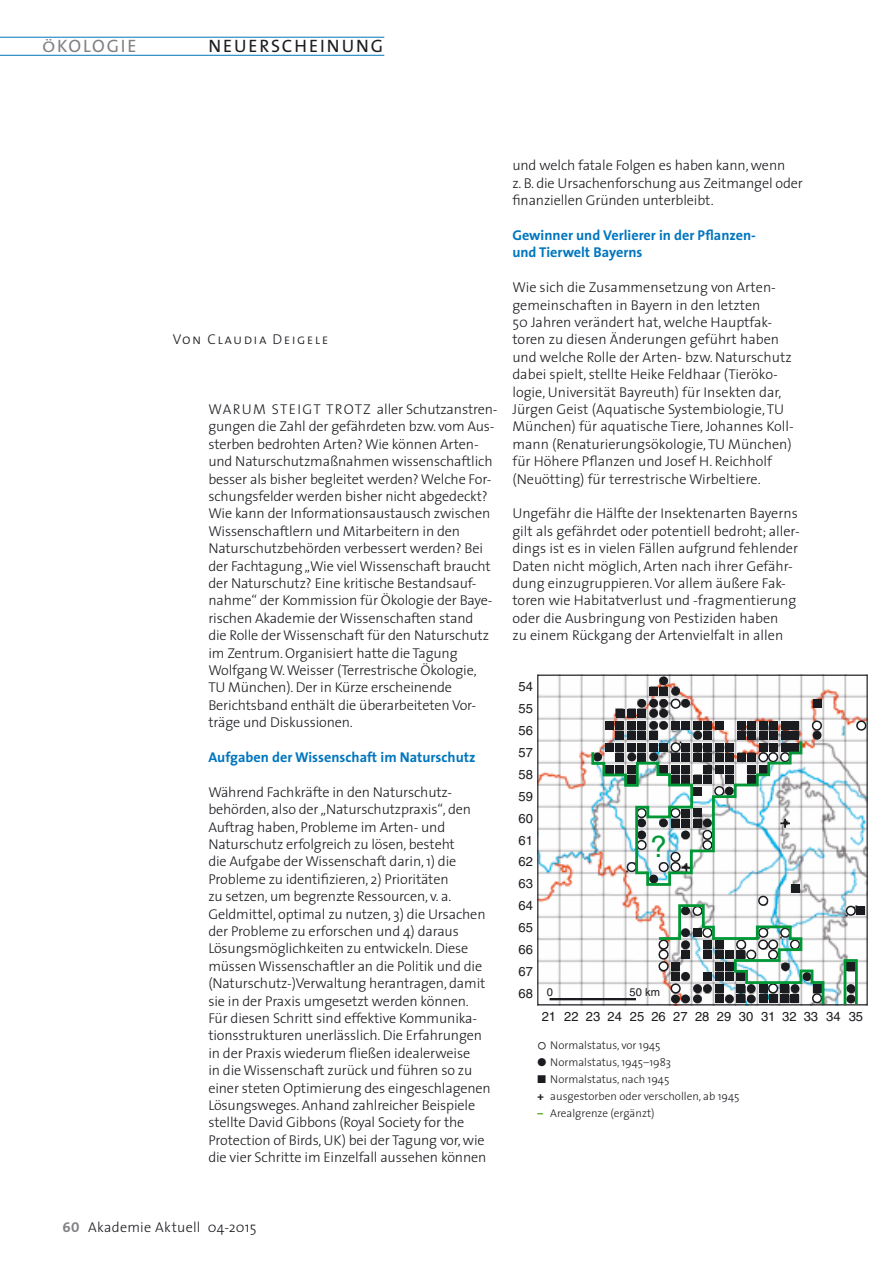
<style>
.page{position:relative;width:893px;height:1263px;background:#fff}
.page>*{position:absolute;margin:0;border:0;box-sizing:border-box;transform-origin:0 0}
.t1{font:29.7px "Helvetica";color:#009836}
.t2{font:18px "The Sans";letter-spacing:.11em;color:#1b1c20}
.t3{font:18px "The Sans";letter-spacing:.1em;color:#818084}
.t4{font:14.85px/20.4px "Helvetica";color:#1b1c20}
.t5{font:300 14.25px/17.4px "The Sans";letter-spacing:-.01em;color:#1b1c20}
.t6{font:700 14.25px/17.4px "The Sans";color:#0076be}
.t7{font:300 14.25px "The Sans";letter-spacing:.02em;color:#1b1c20}
.t8{font:14.25px "The Sans Light Caps";letter-spacing:.1em;color:#1b1c20}
.t9{font:13.05px/21.9px "Helvetica";color:#1b1c20}
.t10{font:300 11.25px/17.1px "The Sans";color:#1b1c20}
.t11{font:11.1px "Helvetica";color:#1b1c20}
.s1{font-size:15.45px}
.s2{font-family:"The Sans Light Caps";font-weight:400}
.s3{font-family:"Hil Roman"}
.s4{font-family:"MS P Gothic";font-weight:400;font-size:9px}
.s5{font-weight:700}
.s6{font-weight:700;color:#52a725}
.s7{font-family:"The Sans Bold Caps";font-weight:400;color:#818084}
</style>
<div class="page">
<img style="left:539px;top:677px;width:327px;height:326px">
<div style="left:549px;top:998px;width:87px;height:2px;border:1px solid #1b1c20"></div>
<div style="left:537px;top:675px;width:331px;height:330px;border:1px solid #1b1c20"></div>
<svg style="left:671px;top:699px;width:9px;height:9px"></svg>
<div style="left:671px;top:699px;width:10px;height:10px;border:1px solid #1b1c20;border-radius:50%"></div>
<svg style="left:857px;top:721px;width:9px;height:9px"></svg>
<div style="left:856px;top:720px;width:10px;height:11px;border:1px solid #1b1c20;border-radius:50%"></div>
<svg style="left:813px;top:721px;width:8px;height:9px"></svg>
<div style="left:812px;top:720px;width:10px;height:11px;border:1px solid #1b1c20;border-radius:50%"></div>
<div style="left:759px;top:896px;width:8px;height:9px;background:#fff;border-radius:50%"></div>
<div style="left:758px;top:896px;width:10px;height:10px;border:1px solid #1b1c20;border-radius:50%"></div>
<svg style="left:846px;top:906px;width:9px;height:9px"></svg>
<div style="left:846px;top:906px;width:10px;height:10px;border:1px solid #1b1c20;border-radius:50%"></div>
<div style="left:637px;top:699px;width:9px;height:9px;background:#1b1c20;border-radius:50%"></div>
<div style="left:649px;top:699px;width:9px;height:9px;background:#1b1c20;border-radius:50%"></div>
<div style="left:659px;top:699px;width:9px;height:9px;background:#1b1c20;border-radius:50%"></div>
<div style="left:681px;top:699px;width:9px;height:9px;background:#1b1c20;border-radius:50%"></div>
<div style="left:671px;top:687px;width:9px;height:9px;background:#1b1c20;border-radius:50%"></div>
<div style="left:659px;top:676px;width:9px;height:9px;background:#1b1c20;border-radius:50%"></div>
<div style="left:649px;top:709px;width:9px;height:9px;background:#1b1c20;border-radius:50%"></div>
<div style="left:659px;top:709px;width:9px;height:9px;background:#1b1c20;border-radius:50%"></div>
<div style="left:649px;top:721px;width:9px;height:9px;background:#1b1c20;border-radius:50%"></div>
<div style="left:846px;top:984px;width:9px;height:9px;background:#1b1c20;border-radius:50%"></div>
<div style="left:846px;top:995px;width:9px;height:8px;background:#1b1c20;border-radius:50%"></div>
<div style="left:659px;top:721px;width:9px;height:9px;background:#1b1c20;border-radius:50%"></div>
<div style="left:693px;top:731px;width:9px;height:9px;background:#1b1c20;border-radius:50%"></div>
<div style="left:813px;top:731px;width:8px;height:9px;background:#1b1c20;border-radius:50%"></div>
<div style="left:637px;top:710px;width:9px;height:8px;background:#1b1c20"></div>
<div style="left:649px;top:732px;width:9px;height:8px;background:#1b1c20"></div>
<div style="left:627px;top:710px;width:9px;height:8px;background:#1b1c20"></div>
<div style="left:637px;top:721px;width:9px;height:8px;background:#1b1c20"></div>
<div style="left:627px;top:721px;width:9px;height:8px;background:#1b1c20"></div>
<div style="left:681px;top:721px;width:9px;height:8px;background:#1b1c20"></div>
<div style="left:671px;top:721px;width:9px;height:8px;background:#1b1c20"></div>
<div style="left:703px;top:721px;width:9px;height:8px;background:#1b1c20"></div>
<div style="left:715px;top:721px;width:8px;height:8px;background:#1b1c20"></div>
<div style="left:703px;top:731px;width:9px;height:8px;background:#1b1c20"></div>
<div style="left:693px;top:721px;width:9px;height:8px;background:#1b1c20"></div>
<div style="left:791px;top:885px;width:8px;height:8px;background:#1b1c20"></div>
<div style="left:857px;top:907px;width:8px;height:8px;background:#1b1c20"></div>
<div style="left:847px;top:962px;width:8px;height:8px;background:#1b1c20"></div>
<div style="left:747px;top:721px;width:8px;height:8px;background:#1b1c20"></div>
<div style="left:737px;top:721px;width:8px;height:8px;background:#1b1c20"></div>
<div style="left:747px;top:731px;width:8px;height:8px;background:#1b1c20"></div>
<div style="left:737px;top:731px;width:8px;height:8px;background:#1b1c20"></div>
<div style="left:769px;top:721px;width:8px;height:8px;background:#1b1c20"></div>
<div style="left:759px;top:721px;width:8px;height:8px;background:#1b1c20"></div>
<div style="left:769px;top:731px;width:8px;height:8px;background:#1b1c20"></div>
<div style="left:759px;top:731px;width:8px;height:8px;background:#1b1c20"></div>
<div style="left:791px;top:721px;width:8px;height:8px;background:#1b1c20"></div>
<div style="left:813px;top:699px;width:8px;height:8px;background:#1b1c20"></div>
<div style="left:781px;top:721px;width:8px;height:8px;background:#1b1c20"></div>
<div style="left:791px;top:731px;width:8px;height:8px;background:#1b1c20"></div>
<div style="left:781px;top:731px;width:8px;height:8px;background:#1b1c20"></div>
<div style="left:637px;top:731px;width:9px;height:8px;background:#1b1c20"></div>
<div style="left:627px;top:731px;width:9px;height:8px;background:#1b1c20"></div>
<div style="left:616px;top:721px;width:8px;height:8px;background:#1b1c20"></div>
<div style="left:606px;top:721px;width:8px;height:8px;background:#1b1c20"></div>
<div style="left:659px;top:688px;width:9px;height:8px;background:#1b1c20"></div>
<div style="left:649px;top:688px;width:9px;height:8px;background:#1b1c20"></div>
<div style="left:616px;top:710px;width:8px;height:8px;background:#1b1c20"></div>
<div style="left:616px;top:731px;width:8px;height:8px;background:#1b1c20"></div>
<svg style="left:590px;top:738px;width:214px;height:149px"></svg>
<svg style="left:656px;top:903px;width:170px;height:103px"></svg>
<div style="left:844px;top:959px;width:14px;height:47px;border:3px solid #009836"></div>
<hr style="left:0;top:55px;width:384px;height:1px;background:#0076be">
<hr style="left:0;top:37px;width:384px;height:1px;background:#0076be">
<p class="t3" style="left:43px;top:31px;width:96px"><span class="s1">Ö</span>KOLOGIE</p>
<p class="t2" style="left:208px;top:31px;width:176px">NEUERSCHEINUNG</p>
<p class="t8" style="left:173px;top:328px;width:157px">Von Claudia Deigele</p>
<p class="t5" style="left:208px;top:400px;width:291px"><span class="s2">WARUM STEIGT TROTZ</span> aller Schutzanstren&shy;gungen die Zahl der gefährdeten bzw. vom Aus&shy;sterben bedrohten Arten? Wie können Arten&shy;und Naturschutzmaßnahmen wissenschaftlich besser als bisher begleitet werden? Welche For&shy;schungsfelder werden bisher nicht abgedeckt?<br>Wie kann der Informationsaustausch zwischen Wissenschaftlern und Mitarbeitern in den Naturschutzbehörden verbessert werden? Bei der Fachtagung „Wie viel Wissenschaft braucht der Naturschutz? Eine kritische Bestandsauf&shy;nahme“ der Kommission für Ökologie der Baye&shy;rischen Akademie der Wissenschaften stand<br>die Rolle der Wissenschaft für den Naturschutz im Zentrum. Organisiert hatte die Tagung Wolfgang W. Weisser (Terrestrische Ökologie,<br>TU München). Der in Kürze erscheinende Berichtsband enthält die überarbeiteten Vor&shy;träge und Diskussionen.</p>
<p class="t6" style="left:208px;top:748px;width:269px">Aufgaben der Wissenschaft im Naturschutz</p>
<p class="t5" style="left:208px;top:783px;width:284px">Während Fachkräfte in den Naturschutz&shy;behörden, also der „Naturschutzpraxis“, den Auftrag haben, Probleme im Arten- und Naturschutz erfolgreich zu lösen, besteht<br>die Aufgabe der Wissenschaft darin, 1) die Probleme zu identifizieren, 2) Prioritäten<br>zu setzen, um begrenzte Ressourcen, v. a.<br>Geldmittel, optimal zu nutzen, 3) die Ursachen der Probleme zu erforschen und 4) daraus Lösungsmöglichkeiten zu entwickeln. Diese müssen Wissenschaftler an die Politik und die (Naturschutz-)Verwaltung herantragen, damit sie in der Praxis umgesetzt werden können.<br>Für diesen Schritt sind effektive Kommunika&shy;tionsstrukturen unerlässlich. Die Erfahrungen in der Praxis wiederum fließen idealerweise<br>in die Wissenschaft zurück und führen so zu einer steten Optimierung des eingeschlagenen Lösungsweges. Anhand zahlreicher Beispiele stellte David Gibbons (Royal Society for the Protection of Birds, UK) bei der Tagung vor, wie die vier Schritte im Einzelfall aussehen können</p>
<p class="t5" style="left:512px;top:156px;width:292px">und welch fatale Folgen es haben kann, wenn<br>z. B. die Ursachenforschung aus Zeitmangel oder finanziellen Gründen unterbleibt.</p>
<p class="t6" style="left:512px;top:226px;width:245px">Gewinner und Verlierer in der Pflanzen&shy;und Tierwelt Bayerns</p>
<p class="t5" style="left:512px;top:278px;width:283px">Wie sich die Zusammensetzung von Arten&shy;gemeinschaften in Bayern in den letzten<br>50 Jahren verändert hat, welche Hauptfak&shy;toren zu diesen Änderungen geführt haben und welche Rolle der Arten- bzw. Naturschutz dabei spielt, stellte Heike Feldhaar (Tieröko&shy;logie, Universität Bayreuth) für Insekten dar, Jürgen Geist (Aquatische Systembiologie, TU München) für aquatische Tiere, Johannes Koll&shy;mann (Renaturierungsökologie, TU München) für Höhere Pflanzen und Josef H. Reichholf (Neuötting) für terrestrische Wirbeltiere.</p>
<p class="t5" style="left:512px;top:504px;width:289px">Ungefähr die Hälfte der Insektenarten Bayerns gilt als gefährdet oder potentiell bedroht; aller&shy;dings ist es in vielen Fällen aufgrund fehlender Daten nicht möglich, Arten nach ihrer Gefähr&shy;dung einzugruppieren. Vor allem äußere Fak&shy;toren wie Habitatverlust und -fragmentierung oder die Ausbringung von Pestiziden haben<br>zu einem Rückgang der Artenvielfalt in allen</p>
<p class="t9" style="left:518px;top:675px;width:36px">54<br>55<br>56<br>57<br>58<br>59<br>60<br>61<br>62<br>63<br>64<br>65<br>66<br>67<br>68 <sup>0</sup></p>
<h1 class="t1" style="left:651px;top:829px;width:18px">?</h1>
<p class="t11" style="left:630px;top:986px;width:32px">50 km</p>
<p class="t9" style="left:542px;top:1005px;width:82px">21 22 23 24</p>
<p class="t4" style="left:553px;top:1047px;width:266px">Normalstatus, 1945<span class="s3">−</span>1983<br>Normalstatus, nach 1983<br>ausgestorben oder verschollen, ab 1945<br>Arealgrenze (ergänzt)</p>
<p class="t9" style="left:630px;top:1005px;width:235px">25 26 27 28 29 30 31 32 33 34 35</p>
<p class="t10" style="left:538px;top:1036px;width:124px"><span class="s4">○</span> Normalstatus, vor 1945</p>
<p class="t10" style="left:538px;top:1053px;width:135px">● Normalstatus, 1945–1983</p>
<p class="t10" style="left:538px;top:1070px;width:203px">■ Normalstatus, nach 1945<br><span class="s5">+</span> ausgestorben oder verschollen, ab 1945</p>
<p class="t10" style="left:538px;top:1104px;width:118px"><span class="s6">–</span> Arealgrenze (ergänzt)</p>
<p class="t7" style="left:62px;top:1215px;width:196px"><span class="s7">60</span> Akademie Aktuell 04-2015</p>
</div>
